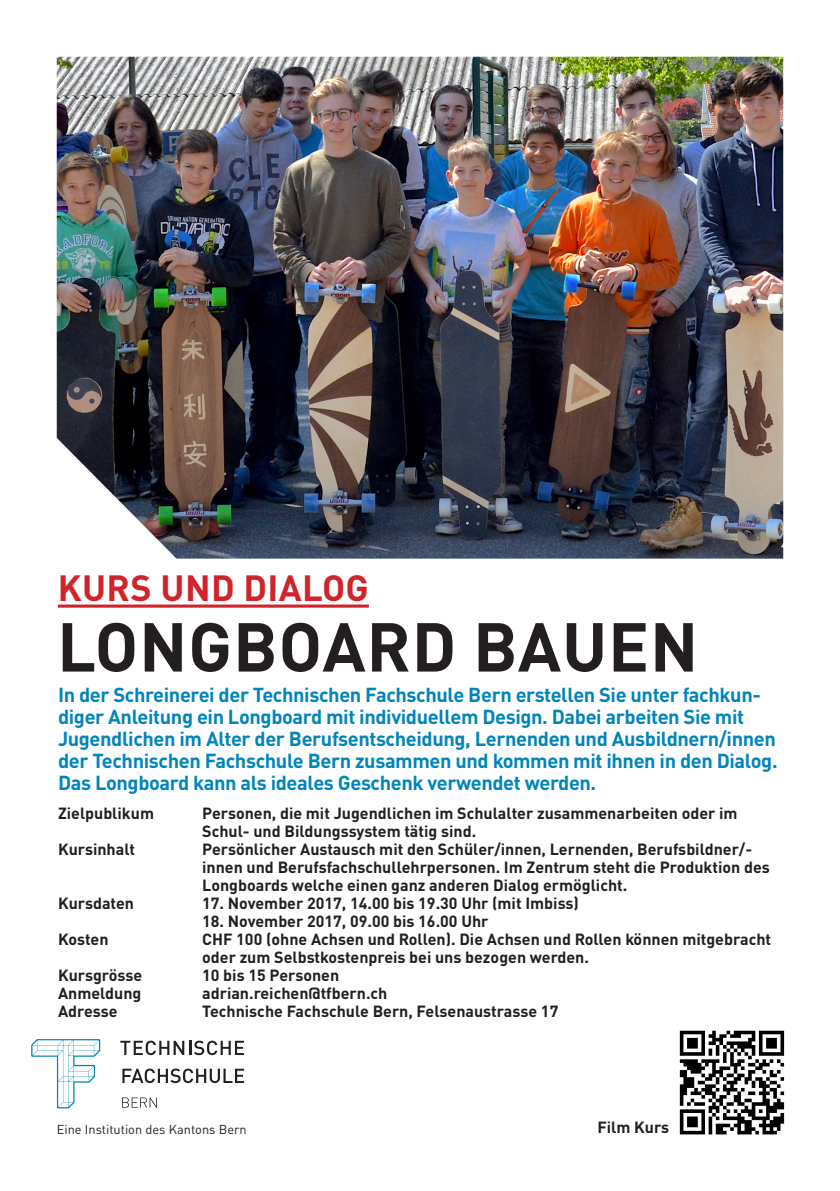
<style>
.page{position:relative;width:840px;height:1191px;background:#fff}
.page>*{position:absolute;margin:0;border:0;box-sizing:border-box;transform-origin:0 0}
.Titel{font:700 68px "DINOT";letter-spacing:.01em;color:#231f20}
.Spitzmarke{font:700 36px "DINOT";letter-spacing:.01em;color:#d1232a}
.Untertitel{font:700 20px/22px "DINOT";letter-spacing:-.02em;color:#0085ba}
.t1{font:700 16px/18px "DINOT";color:#231f20}
.t2{font:12.8px "DINOT";color:#231f20}
</style>
<div class="page">
<img style="left:57px;top:57px;width:725px;height:501px">
<hr style="left:58px;top:604px;width:310px;height:3px;background:#d1232a">
<svg style="left:120px;top:1040px;width:124px;height:15px"></svg>
<svg style="left:122px;top:1068px;width:122px;height:15px"></svg>
<svg style="left:122px;top:1097px;width:35px;height:10px"></svg>
<svg style="left:31px;top:1039px;width:69px;height:69px"></svg>
<img style="left:679px;top:1030px;width:106px;height:105px">
<p class="Spitzmarke" style="left:58px;top:565px;width:312px">KURS UND DIALOG</p>
<p class="Titel" style="left:57px;top:602px;width:642px">LONGBOARD BAUEN</p>
<p class="Untertitel" style="left:58px;top:682px;width:720px">In der Schreinerei der Technischen Fachschule Bern erstellen Sie unter fachkun&shy;diger Anleitung ein Longboard mit individuellem Design. Dabei arbeiten Sie mit Jugendlichen im Alter der Berufsentscheidung, Lernenden und Ausbildnern/innen der Technischen Fachschule Bern zusammen und kommen mit ihnen in den Dialog.<br>Das Longboard kann als ideales Geschenk verwendet werden.</p>
<p class="t1" style="left:58px;top:803px;width:97px">Zielpublikum</p>
<p class="t1" style="left:202px;top:803px;width:536px">Personen, die mit Jugendlichen im Schulalter zusammenarbeiten oder im<br>Schul- und Bildungssystem tätig sind.</p>
<p class="t1" style="left:58px;top:839px;width:79px">Kursinhalt</p>
<p class="t1" style="left:202px;top:839px;width:551px">Persönlicher Austausch mit den Schüler/innen, Lernenden, Berufsbildner/-</p>
<p class="t1" style="left:202px;top:857px;width:569px">innen und Berufsfachschullehrpersonen. Im Zentrum steht die Produktion des</p>
<p class="t1" style="left:202px;top:875px;width:426px">Longboards welche einen ganz anderen Dialog ermöglicht.</p>
<p class="t1" style="left:58px;top:893px;width:77px">Kursdaten</p>
<p class="t1" style="left:202px;top:893px;width:378px">17. November 2017, 14.00 bis 19.30 Uhr (mit Imbiss)</p>
<p class="t1" style="left:202px;top:911px;width:287px">18. November 2017, 09.00 bis 16.00 Uhr</p>
<p class="t1" style="left:58px;top:929px;width:52px">Kosten</p>
<p class="t1" style="left:202px;top:929px;width:570px">CHF 100 (ohne Achsen und Rollen). Die Achsen und Rollen können mitgebracht oder zum Selbstkostenpreis bei uns bezogen werden.</p>
<p class="t1" style="left:58px;top:965px;width:86px">Kursgrösse</p>
<p class="t1" style="left:202px;top:965px;width:138px">10 bis 15 Personen</p>
<p class="t1" style="left:58px;top:983px;width:85px">Anmeldung</p>
<p class="t1" style="left:202px;top:983px;width:187px">adrian.reichen@tfbern.ch</p>
<p class="t1" style="left:58px;top:1001px;width:61px">Adresse</p>
<p class="t1" style="left:202px;top:1001px;width:357px">Technische Fachschule Bern, Felsenaustrasse 17</p>
<p class="t2" style="left:57px;top:1121px;width:191px">Eine Institution des Kantons Bern</p>
<p class="t1" style="left:597px;top:1117px;width:73px">Film Kurs</p>
</div>
